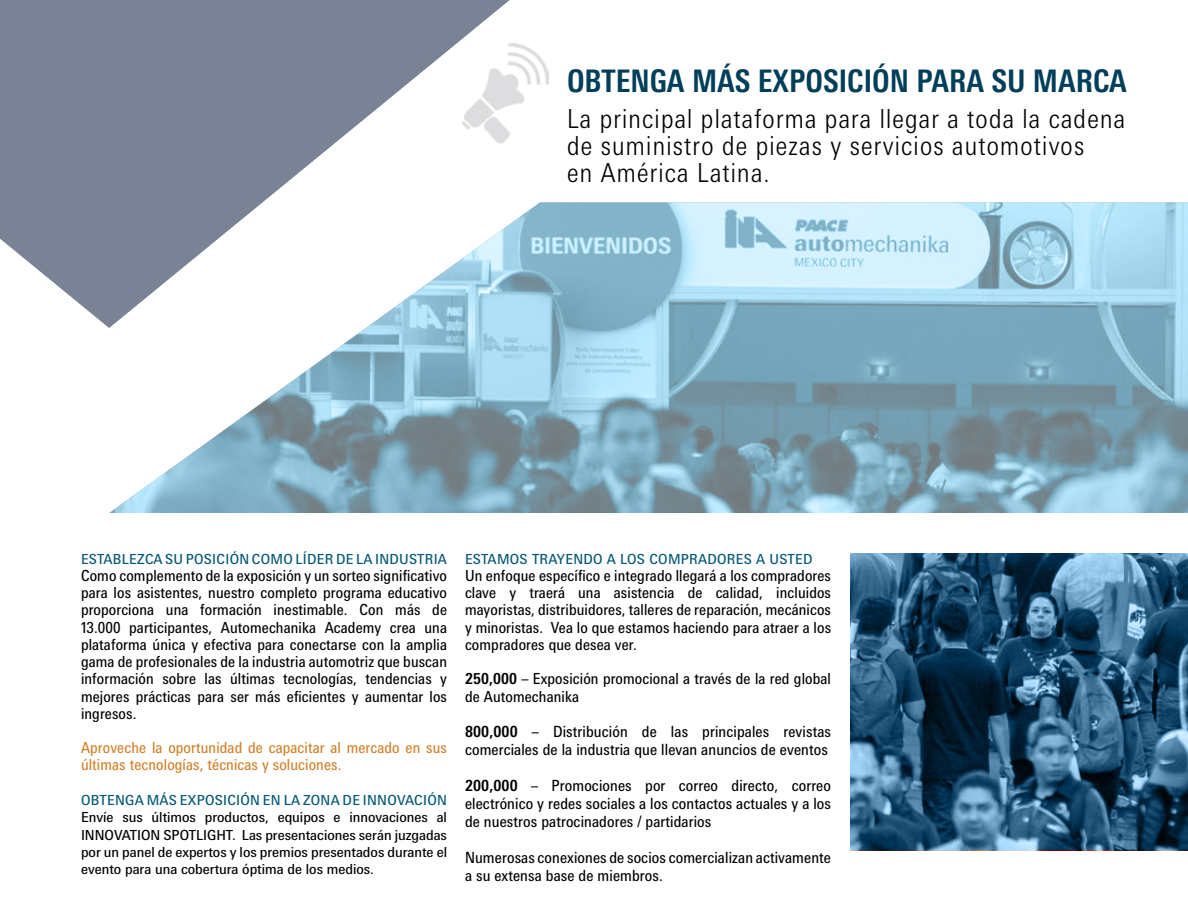
<style>
.page{position:relative;width:1188px;height:918px;background:#fff}
.page>*{position:absolute;margin:0;border:0;box-sizing:border-box;transform-origin:0 0}
.t1{font:700 condensed 31.05px "Messe Univers";color:#003e5a;scale:.96 1}
.t2{font:300 26.25px/27px "Messe Univers";letter-spacing:.05em;color:#000;scale:.88 1}
.t3{font:15.45px/18px "Messe Univers";letter-spacing:.01em;color:#000;scale:.91 1}
.t4{font:15.3px/17.2px "Messe Univers";letter-spacing:.01em;color:#000;text-align:justify;scale:.91 1}
.t5{font:15.3px/17.2px "Messe Univers";letter-spacing:.01em;color:#d28028;scale:.91 1}
.t6{font:13.8px/17.2px "Messe Univers";color:#000;text-align:justify}
.t7{font:13.8px "Messe Univers";letter-spacing:.02em;color:#055875}
.s1{font-weight:700}
</style>
<div class="page">
<img style="left:543px;top:61px;width:5px;height:24px">
<img style="left:116px;top:202px;width:1072px;height:311px">
<svg style="left:0;top:0;width:543px;height:328px;fill:#7a8296"></svg>
<img style="left:850px;top:554px;width:338px;height:296px">
<h1 class="t1" style="left:567px;top:62px;width:585px">OBTENGA MÁS EXPOSICIÓN PARA SU MARCA</h1>
<h2 class="t2" style="left:567px;top:105px;width:636px">La principal plataforma para llegar a toda la cadena de suministro de piezas y servicios automotivos<br>en América Latina.</h2>
<p class="t7" style="left:81px;top:550px;width:367px">ESTABLEZCA SU POSICIÓN COMO LÍDER DE LA INDUSTRIA</p>
<p class="t4" style="left:81px;top:566px;width:404px">Como complemento de la exposición y un sorteo significativo para los asistentes, nuestro completo programa educativo proporciona una formación inestimable. Con más de 13.000 participantes, Automechanika Academy crea una plataforma única y efectiva para conectarse con la amplia gama de profesionales de la industria automotriz que buscan información sobre las últimas tecnologías, tendencias y mejores prácticas para ser más eficientes y aumentar los ingresos.</p>
<p class="t5" style="left:81px;top:739px;width:404px">Aproveche la oportunidad de capacitar al mercado en sus últimas tecnologías, técnicas y soluciones.</p>
<p class="t7" style="left:81px;top:792px;width:368px">OBTENGA MÁS EXPOSICIÓN EN LA ZONA DE INNOVACIÓN</p>
<p class="t6" style="left:81px;top:809px;width:368px">Envíe sus últimos productos, equipos e innovaciones al INNOVATION SPOTLIGHT. Las presentaciones serán juzgadas por un panel de expertos y los premios presentados durante el evento para una cobertura óptima de los medios.</p>
<p class="t7" style="left:465px;top:550px;width:349px">ESTAMOS TRAYENDO A LOS COMPRADORES A USTED</p>
<p class="t4" style="left:465px;top:566px;width:404px">Un enfoque específico e integrado llegará a los compradores clave y traerá una asistencia de calidad, incluidos mayoristas, distribuidores, talleres de reparación, mecánicos y minoristas. Vea lo que estamos haciendo para atraer a los compradores que desea ver.</p>
<p class="t4" style="left:465px;top:670px;width:404px"><span class="s1">250,000</span> – Exposición promocional a través de la red global de Automechanika</p>
<p class="t3" style="left:465px;top:722px;width:404px"><span class="s1">800,000</span> – Distribución de las principales revistas comerciales de la industria que llevan anuncios de eventos</p>
<p class="t3" style="left:465px;top:776px;width:404px;text-align:justify"><span class="s1">200,000</span> – Promociones por correo directo, correo electrónico y redes sociales a los contactos actuales y a los de nuestros patrocinadores / partidarios</p>
<p class="t3" style="left:465px;top:848px;width:404px">Numerosas conexiones de socios comercializan activamente a su extensa base de miembros.</p>
</div>
